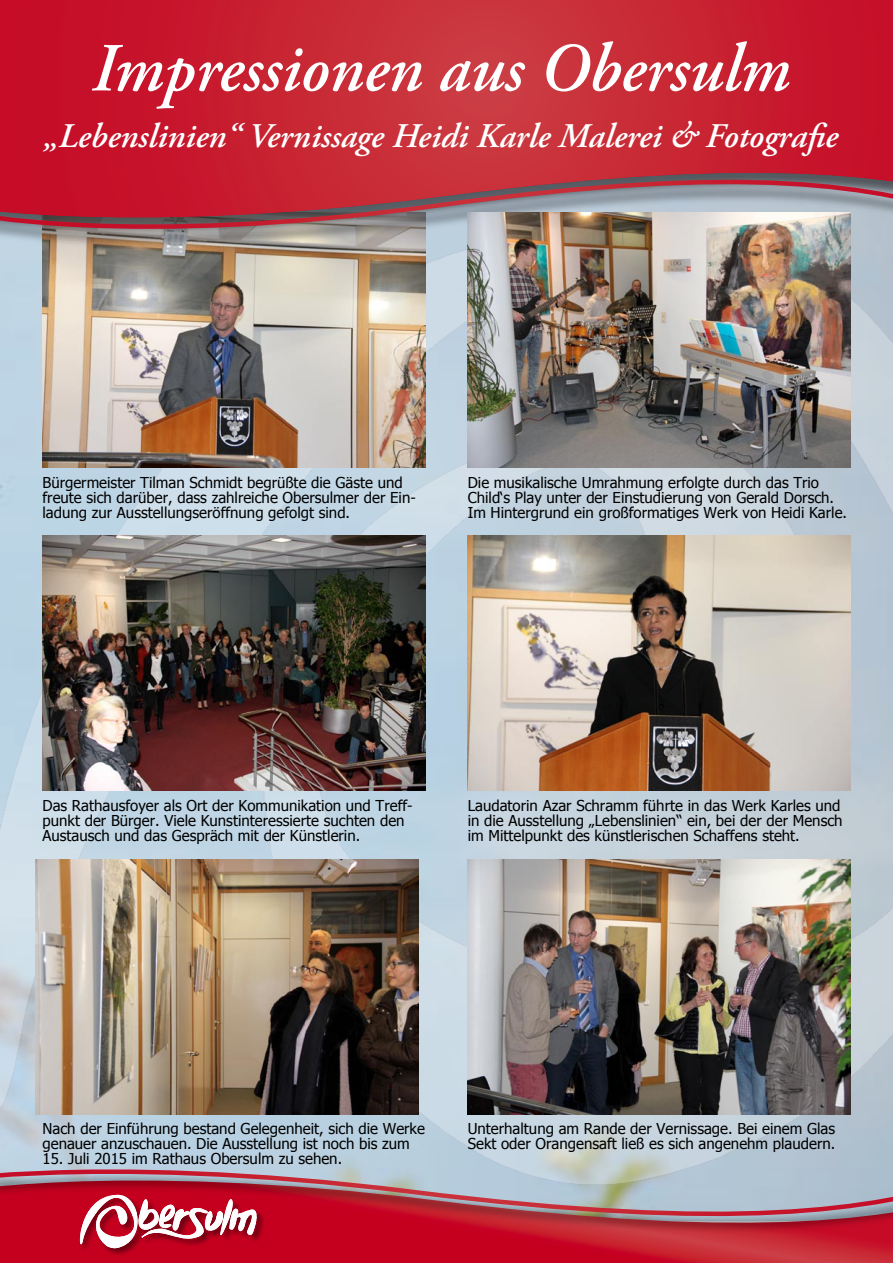
<style>
.page{position:relative;width:893px;height:1263px;background:#fff}
.page>*{position:absolute;margin:0;border:0;box-sizing:border-box;transform-origin:0 0}
.t1{font:italic 600 68.7px "Adobe Garamond Pro";color:#fff;scale:.96 1}
.t2{font:italic 600 34.5px "Adobe Garamond Pro";color:#fff}
.t3{font:15px/15px "Tahoma";color:#000}
</style>
<div class="page">
<img style="left:0;top:255px;width:893px;height:889px">
<img style="left:43px;top:255px;width:382px;height:213px">
<svg style="left:0;top:0;width:893px;height:255px;background:#bf3341"></svg>
<img style="left:468px;top:213px;width:382px;height:255px">
<img style="left:35px;top:859px;width:383px;height:255px">
<img style="left:468px;top:859px;width:382px;height:255px">
<img style="left:43px;top:536px;width:382px;height:255px">
<img style="left:468px;top:536px;width:382px;height:255px">
<svg style="left:0;top:1144px;width:893px;height:119px;background:#bc6879"></svg>
<h1 class="t1" style="left:91px;top:29px;width:729px">Impressionen aus Obersulm</h1>
<h2 class="t2" style="left:44px;top:117px;width:796px">„Lebenslinien“ Vernissage Heidi Karle Malerei &amp; Fotografie</h2>
<p class="t3" style="left:43px;top:474px;width:375px">Bürgermeister Tilman Schmidt begrüßte die Gäste und freute sich darüber, dass zahlreiche Obersulmer der Ein&shy;ladung zur Ausstellungseröffnung gefolgt sind.</p>
<p class="t3" style="left:468px;top:474px;width:381px">Die musikalische Umrahmung erfolgte durch das Trio<br>Child‘s Play unter der Einstudierung von Gerald Dorsch.<br>Im Hintergrund ein großformatiges Werk von Heidi Karle.</p>
<p class="t3" style="left:43px;top:797px;width:372px">Das Rathausfoyer als Ort der Kommunikation und Treff&shy;punkt der Bürger. Viele Kunstinteressierte suchten den<br>Austausch und das Gespräch mit der Künstlerin.</p>
<p class="t3" style="left:468px;top:797px;width:376px">Laudatorin Azar Schramm führte in das Werk Karles und in die Ausstellung „Lebenslinien“ ein, bei der der Mensch im Mittelpunkt des künstlerischen Schaffens steht.</p>
<p class="t3" style="left:43px;top:1120px;width:384px">Nach der Einführung bestand Gelegenheit, sich die Werke genauer anzuschauen. Die Ausstellung ist noch bis zum</p>
<p class="t3" style="left:43px;top:1150px;width:301px">15. Juli 2015 im Rathaus Obersulm zu sehen.</p>
<p class="t3" style="left:468px;top:1120px;width:369px">Unterhaltung am Rande der Vernissage. Bei einem Glas<br>Sekt oder Orangensaft ließ es sich angenehm plaudern.</p>
</div>
